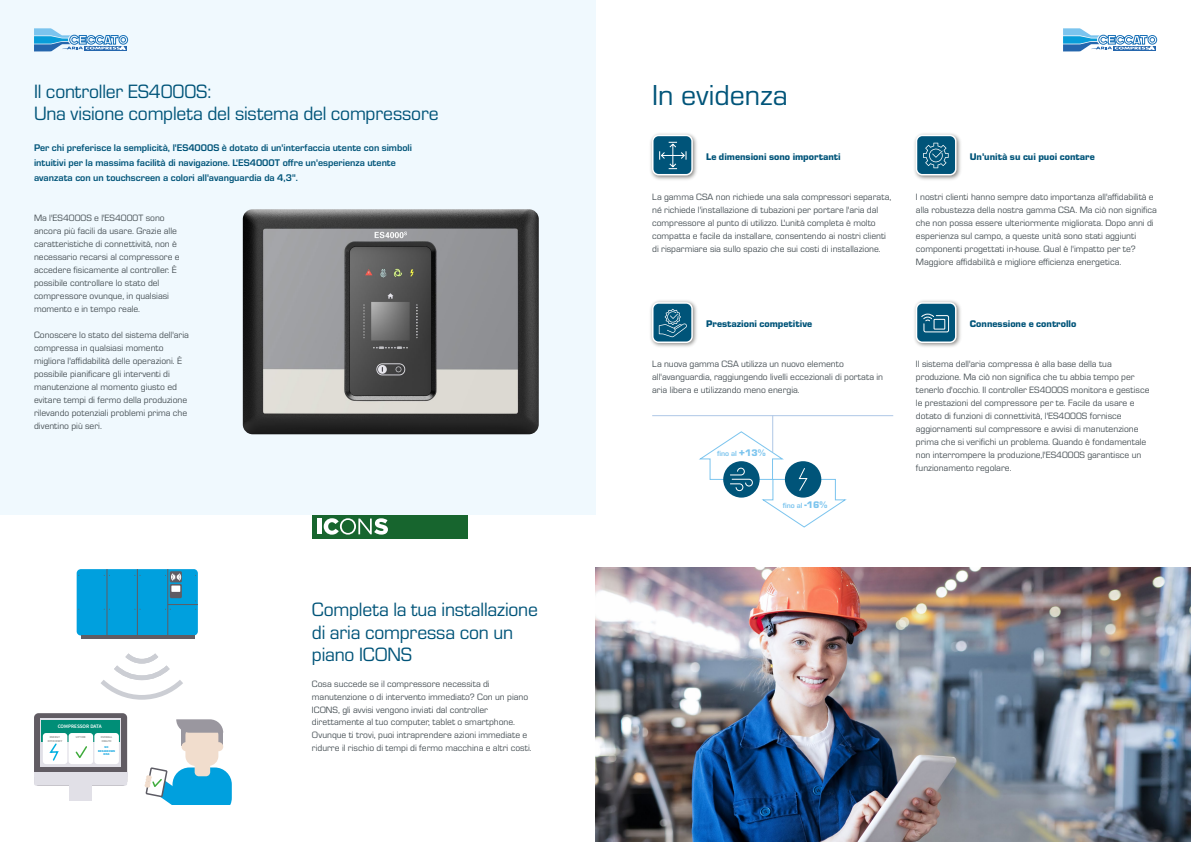
<style>
.page{position:relative;width:1191px;height:842px;background:#fff}
.page>*{position:absolute;margin:0;border:0;box-sizing:border-box;transform-origin:0 0}
.t1{font:30px "Eurostile";color:#005479}
.t2{font:20px/22px "Eurostile";letter-spacing:-.01em;color:#005479}
.t3{font:700 10px/15px "Eurostile";color:#005479}
.t4{font:900 10px "Eurostile";color:#005479}
.t5{font:9.5px/13px "Eurostile";color:#485156}
.t6{font:700 7.7px "Eurostile";color:#7bc4ee}
.t7{font:600 5.2px "Source Sans Pro";color:#fff}
.t8{font:600 2.9px/3.5px "Source Sans Pro";color:#858584;text-align:center}
.t9{font:700 2.9px/3.5px "Source Sans Pro";color:#00a0de;text-align:center}
.s1{font-weight:900;font-size:9.9px}
</style>
<div class="page">
<div style="left:0;top:0;width:595px;height:514px;background:#f0f9fe"></div>
<div style="left:312px;top:514px;width:156px;height:24px;background:#17652e"></div>
<hr style="left:317px;top:519px;width:4px;height:15px;background:#fff">
<svg style="left:324px;top:518px;width:64px;height:17px"></svg>
<div style="left:34px;top:713px;width:93px;height:73px;background:#615c63;border-radius:5px"></div>
<div style="left:40px;top:718px;width:81px;height:49px;background:#e1e0e7"></div>
<div style="left:41px;top:720px;width:79px;height:22px;background:#008e77"></div>
<div style="left:181px;top:727px;width:11px;height:19px;background:#9a979f"></div>
<svg style="left:218px;top:733px;width:5px;height:11px"></svg>
<div style="left:77px;top:569px;width:121px;height:66px;background:#00a0de;border-radius:4px"></div>
<hr style="left:81px;top:635px;width:113px;height:4px;background:#605c63">
<div style="left:170px;top:571px;width:12px;height:11px;background:#605c63"></div>
<div style="left:170px;top:584px;width:12px;height:14px;background:#605c63;border-radius:2px"></div>
<div style="left:171px;top:585px;width:9px;height:7px;background:#fff"></div>
<hr style="left:107px;top:569px;width:1px;height:68px;background:#605c63">
<hr style="left:137px;top:569px;width:1px;height:68px;background:#605c63">
<hr style="left:168px;top:569px;width:1px;height:68px;background:#605c63">
<hr style="left:168px;top:604px;width:30px;height:1px;background:#605c63">
<svg style="left:165px;top:573px;width:16px;height:8px"></svg>
<svg style="left:101px;top:653px;width:82px;height:47px"></svg>
<div style="left:195px;top:759px;width:15px;height:17px;background:#f1ddcd;border-radius:4px"></div>
<div style="left:185px;top:725px;width:33px;height:41px;background:#f1ddcd;border-radius:10px"></div>
<div style="left:181px;top:742px;width:14px;height:9px;background:#f1ddcd;border-radius:5px"></div>
<div style="left:210px;top:742px;width:13px;height:9px;background:#f1ddcd;border-radius:5px"></div>
<svg style="left:176px;top:719px;width:47px;height:14px"></svg>
<svg style="left:144px;top:767px;width:88px;height:38px"></svg>
<div style="left:34px;top:772px;width:93px;height:14px;background:#e1e0e7;border-radius:2px"></div>
<div style="left:70px;top:786px;width:22px;height:15px;background:#e1e0e7"></div>
<div style="left:43px;top:733px;width:24px;height:31px;background:#fff;border-radius:3px"></div>
<div style="left:69px;top:733px;width:24px;height:31px;background:#fff;border-radius:3px"></div>
<div style="left:94px;top:733px;width:25px;height:31px;background:#fff;border-radius:3px"></div>
<svg style="left:75px;top:746px;width:12px;height:12px"></svg>
<svg style="left:49px;top:743px;width:10px;height:18px"></svg>
<div style="left:34px;top:772px;width:93px;height:5px;background:#e1e0e7"></div>
<svg style="left:34px;top:28px;width:94px;height:23px"></svg>
<svg style="left:1063px;top:28px;width:94px;height:23px"></svg>
<img style="left:243px;top:209px;width:296px;height:225px">
<img style="left:914px;top:133px;width:47px;height:47px">
<svg style="left:915px;top:135px;width:41px;height:40px;background:#357794"></svg>
<img style="left:914px;top:300px;width:47px;height:47px">
<svg style="left:915px;top:302px;width:41px;height:41px;background:#3b7b97"></svg>
<img style="left:650px;top:300px;width:47px;height:47px">
<svg style="left:652px;top:302px;width:41px;height:41px;background:#3b7b97"></svg>
<img style="left:650px;top:133px;width:47px;height:47px">
<svg style="left:652px;top:135px;width:41px;height:40px;background:#347693"></svg>
<hr style="left:652px;top:415px;width:241px;height:1px;background:#aec7e6">
<hr style="left:772px;top:415px;width:1px;height:37px;background:#aec7e6">
<svg style="left:699px;top:431px;width:148px;height:97px"></svg>
<img style="left:595px;top:567px;width:596px;height:275px">
<h2 class="t2" style="left:34px;top:80px;width:406px">Il controller ES4000S:<br>Una visione completa del sistema del compressore</h2>
<p class="t3" style="left:34px;top:139px;width:379px">Per chi preferisce la semplicità, l'ES4000S è dotato di un'interfaccia utente con simboli intuitivi per la massima facilità di navigazione. L'ES4000T offre un'esperienza utente avanzata con un touchscreen a colori all'avanguardia da 4,3".</p>
<p class="t5" style="left:34px;top:211px;width:147px">Ma l'ES4000S e l'ES4000T sono ancora più facili da usare. Grazie alle caratteristiche di connettività, non è necessario recarsi al compressore e accedere fisicamente al controller. È possibile controllare lo stato del compressore ovunque, in qualsiasi momento e in tempo reale.</p>
<p class="t5" style="left:34px;top:328px;width:156px">Conoscere lo stato del sistema dell'aria compressa in qualsiasi momento migliora l'affidabilità delle operazioni. È possibile pianificare gli interventi di manutenzione al momento giusto ed evitare tempi di fermo della produzione rilevando potenziali problemi prima che diventino più seri.</p>
<p class="t7" style="left:58px;top:723px;width:45px">COMPRESSOR DATA</p>
<p class="t8" style="left:48px;top:735px;width:16px">ENERGY<br>EFFICIENCY</p>
<p class="t8" style="left:76px;top:735px;width:11px">UPTIME</p>
<p class="t8" style="left:101px;top:735px;width:13px;text-align:left">OVERALL<br>HEALTH</p>
<p class="t9" style="left:98px;top:745px;width:18px">NO<br>BREAKDOWN<br>RISK</p>
<h2 class="t2" style="left:312px;top:598px;width:227px">Completa la tua installazione di aria compressa con un piano ICONS</h2>
<p class="t5" style="left:312px;top:676px;width:221px">Cosa succede se il compressore necessita di manutenzione o di intervento immediato? Con un piano ICONS, gli avvisi vengono inviati dal controller direttamente al tuo computer, tablet o smartphone.<br>Ovunque ti trovi, puoi intraprendere azioni immediate e ridurre il rischio di tempi di fermo macchina e altri costi.</p>
<h1 class="t1" style="left:652px;top:75px;width:137px">In evidenza</h1>
<p class="t4" style="left:706px;top:149px;width:136px">Le dimensioni sono importanti</p>
<p class="t5" style="left:652px;top:189px;width:241px">La gamma CSA non richiede una sala compressori separata, né richiede l'installazione di tubazioni per portare l'aria dal compressore al punto di utilizzo. L'unità completa è molto compatta e facile da installare, consentendo ai nostri clienti di risparmiare sia sullo spazio che sui costi di installazione.</p>
<p class="t4" style="left:706px;top:317px;width:108px">Prestazioni competitive</p>
<p class="t5" style="left:652px;top:357px;width:232px">La nuova gamma CSA utilizza un nuovo elemento all'avanguardia, raggiungendo livelli eccezionali di portata in aria libera e utilizzando meno energia.</p>
<p class="t6" style="left:717px;top:448px;width:50px">fino al <span class="s1">+13%</span></p>
<p class="t6" style="left:783px;top:500px;width:46px">fino al <span class="s1">-16%</span></p>
<p class="t4" style="left:969px;top:149px;width:126px">Un'unità su cui puoi contare</p>
<p class="t5" style="left:916px;top:189px;width:242px">I nostri clienti hanno sempre dato importanza all'affidabilità e alla robustezza della nostra gamma CSA. Ma ciò non significa che non possa essere ulteriormente migliorata. Dopo anni di esperienza sul campo, a queste unità sono stati aggiunti componenti progettati in-house. Qual è l'impatto per te?<br>Maggiore affidabilità e migliore efficienza energetica.</p>
<p class="t4" style="left:969px;top:317px;width:108px">Connessione e controllo</p>
<p class="t5" style="left:916px;top:357px;width:235px">Il sistema dell'aria compressa è alla base della tua produzione. Ma ciò non significa che tu abbia tempo per tenerlo d'occhio. Il controller ES4000S monitora e gestisce le prestazioni del compressore per te. Facile da usare e dotato di funzioni di connettività, l'ES4000S fornisce aggiornamenti sul compressore e avvisi di manutenzione prima che si verifichi un problema. Quando è fondamentale non interrompere la produzione,l'ES4000S garantisce un funzionamento regolare.</p>
</div>
